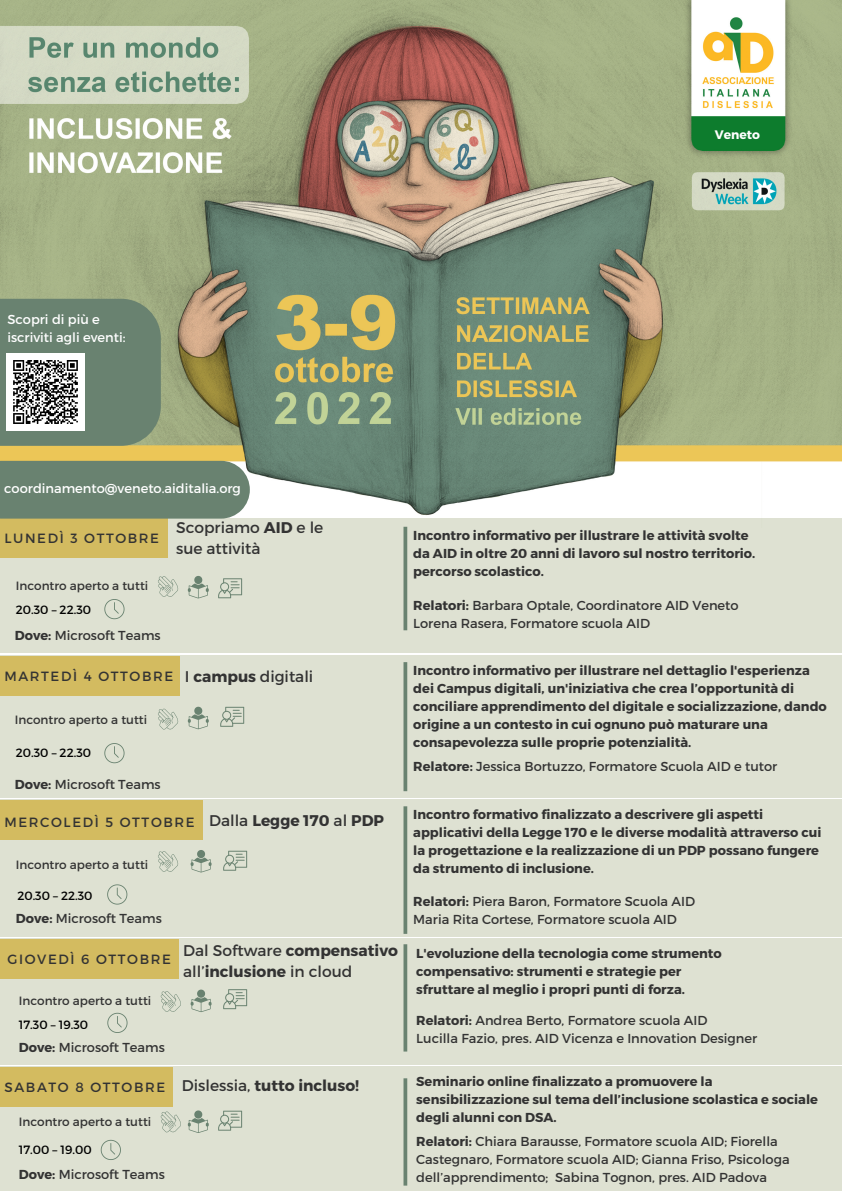
<style>
.page{position:relative;width:842px;height:1191px;background:#fff}
.page>*{position:absolute;margin:0;border:0;box-sizing:border-box;transform-origin:0 0}
.t1{font:15.5px/21px "Montserrat";color:#333}
.t2{font:700 15.5px "Montserrat";color:#333}
.t3{font:13.4px "Montserrat";letter-spacing:.12em;color:#333}
.t4{font:700 13px/18px "Montserrat";color:#333}
.t5{font:13px/18px "Montserrat";color:#333}
.t6{font:13px/18px "Montserrat";color:#fff}
.t7{font:700 12.3px "Montserrat";color:#fff}
.t8{font:12px "Montserrat";color:#333}
.t9{font:12px "Montserrat";color:#000}
.s1{font-weight:700}
.s2{font-weight:400}
</style>
<div class="page">
<img style="left:0;top:0;width:842px;height:516px">
<div style="left:0;top:518px;width:842px;height:134px;background:#dee1d2"></div>
<div style="left:0;top:518px;width:168px;height:40px;background:#d3bb60"></div>
<svg style="left:403px;top:526px;width:4px;height:104px"></svg>
<svg style="left:158px;top:576px;width:21px;height:21px"></svg>
<svg style="left:104px;top:599px;width:21px;height:20px"></svg>
<div style="left:0;top:655px;width:842px;height:142px;background:#dee1d2"></div>
<div style="left:0;top:656px;width:179px;height:39px;background:#d3bb60"></div>
<svg style="left:403px;top:662px;width:4px;height:129px"></svg>
<svg style="left:104px;top:743px;width:21px;height:20px"></svg>
<div style="left:0;top:799px;width:842px;height:137px;background:#dee1d2"></div>
<div style="left:0;top:800px;width:203px;height:40px;background:#d3bb60"></div>
<svg style="left:403px;top:806px;width:4px;height:127px"></svg>
<svg style="left:107px;top:884px;width:20px;height:20px"></svg>
<div style="left:0;top:938px;width:842px;height:126px;background:#dee1d2"></div>
<div style="left:0;top:938px;width:179px;height:40px;background:#d3bb60"></div>
<svg style="left:403px;top:944px;width:4px;height:107px"></svg>
<svg style="left:107px;top:1012px;width:21px;height:20px"></svg>
<svg style="left:223px;top:989px;width:24px;height:20px"></svg>
<div style="left:0;top:1065px;width:842px;height:125px;background:#dee1d2"></div>
<div style="left:0;top:1066px;width:173px;height:40px;background:#d3bb60"></div>
<svg style="left:403px;top:1078px;width:4px;height:107px"></svg>
<svg style="left:101px;top:1139px;width:20px;height:20px"></svg>
<div style="left:0;top:461px;width:250px;height:57px;background:#698270"></div>
<svg style="left:188px;top:576px;width:21px;height:22px"></svg>
<svg style="left:218px;top:578px;width:24px;height:20px"></svg>
<svg style="left:158px;top:708px;width:21px;height:21px"></svg>
<svg style="left:188px;top:706px;width:21px;height:23px"></svg>
<svg style="left:220px;top:706px;width:24px;height:20px"></svg>
<svg style="left:158px;top:851px;width:21px;height:20px"></svg>
<svg style="left:191px;top:989px;width:21px;height:22px"></svg>
<svg style="left:191px;top:850px;width:21px;height:22px"></svg>
<svg style="left:223px;top:850px;width:24px;height:20px"></svg>
<svg style="left:161px;top:991px;width:20px;height:20px"></svg>
<svg style="left:161px;top:1111px;width:20px;height:21px"></svg>
<svg style="left:188px;top:1110px;width:21px;height:22px"></svg>
<svg style="left:218px;top:1110px;width:24px;height:20px"></svg>
<div style="left:0;top:299px;width:161px;height:147px;background:#698270"></div>
<img style="left:7px;top:353px;width:77px;height:78px">
<p class="t6" style="left:8px;top:310px;width:120px">Scopri di più e iscriviti agli eventi:</p>
<p class="t6" style="left:4px;top:479px;width:238px">coordinamento@veneto.aiditalia.org</p>
<p class="t3" style="left:5px;top:530px;width:156px">LUNEDÌ 3 OTTOBRE</p>
<p class="t8" style="left:16px;top:578px;width:134px">Incontro aperto a tutti</p>
<p class="t9" style="left:16px;top:601px;width:77px">20.30 – 22.30</p>
<p class="t5" style="left:15px;top:625px;width:147px"><span class="s1">Dove:</span> Microsoft Teams</p>
<p class="t1" style="left:176px;top:516px;width:149px">Scopriamo <span class="s1">AID</span> e le sue attività</p>
<p class="t7" style="left:715px;top:126px;width:47px">Veneto</p>
<p class="t4" style="left:413px;top:525px;width:344px">Incontro informativo per illustrare le attività svolte da AID in oltre 20 anni di lavoro sul nostro territorio. percorso scolastico.</p>
<p class="t5" style="left:413px;top:595px;width:327px"><span class="s1">Relatori:</span> Barbara Optale, Coordinatore AID Veneto<br>Lorena Rasera, Formatore scuola AID</p>
<p class="t3" style="left:5px;top:667px;width:170px">MARTEDÌ 4 OTTOBRE</p>
<p class="t4" style="left:413px;top:660px;width:415px">Incontro informativo per illustrare nel dettaglio l'esperienza dei Campus digitali, un'iniziativa che crea l’opportunità di conciliare apprendimento del digitale e socializzazione, dando origine a un contesto in cui ognuno può maturare una consapevolezza sulle proprie potenzialità.</p>
<p class="t5" style="left:413px;top:757px;width:366px"><span class="s1">Relatore:</span> Jessica Bortuzzo, Formatore Scuola AID e tutor</p>
<p class="t1" style="left:185px;top:665px;width:130px">I <span class="s1">campus</span> digitali</p>
<p class="t8" style="left:15px;top:711px;width:134px">Incontro aperto a tutti</p>
<p class="t9" style="left:16px;top:745px;width:77px">20.30 – 22.30</p>
<p class="t5" style="left:15px;top:774px;width:147px"><span class="s1">Dove:</span> Microsoft Teams</p>
<p class="t3" style="left:5px;top:813px;width:192px">MERCOLEDÌ 5 OTTOBRE</p>
<p class="t8" style="left:16px;top:856px;width:134px">Incontro aperto a tutti</p>
<p class="t9" style="left:17px;top:887px;width:77px">20.30 – 22.30</p>
<p class="t5" style="left:16px;top:908px;width:147px"><span class="s1">Dove:</span> Microsoft Teams</p>
<p class="t2" style="left:209px;top:810px;width:177px"><span class="s2">Dalla</span> Legge 170 <span class="s2">al</span> PDP</p>
<p class="t4" style="left:413px;top:805px;width:410px">Incontro formativo finalizzato a descrivere gli aspetti applicativi della Legge 170 e le diverse modalità attraverso cui la progettazione e la realizzazione di un PDP possano fungere da strumento di inclusione.</p>
<p class="t5" style="left:413px;top:891px;width:283px"><span class="s1">Relatori:</span> Piera Baron, Formatore Scuola AID<br>Maria Rita Cortese, Formatore scuola AID</p>
<p class="t1" style="left:183px;top:939px;width:216px">Dal Software <span class="s1">compensativo </span>all’<span class="s1">inclusione</span> in cloud</p>
<p class="t3" style="left:8px;top:950px;width:165px">GIOVEDÌ 6 OTTOBRE</p>
<p class="t4" style="left:416px;top:943px;width:307px">L'evoluzione della tecnologia come strumento compensativo: strumenti e strategie per sfruttare al meglio i propri punti di forza.</p>
<p class="t5" style="left:416px;top:1010px;width:343px"><span class="s1">Relatori:</span> Andrea Berto, Formatore scuola AID<br>Lucilla Fazio, pres. AID Vicenza e Innovation Designer</p>
<p class="t8" style="left:19px;top:992px;width:134px">Incontro aperto a tutti</p>
<p class="t9" style="left:19px;top:1016px;width:71px">17.30 – 19.30</p>
<p class="t5" style="left:19px;top:1037px;width:147px"><span class="s1">Dove:</span> Microsoft Teams</p>
<p class="t3" style="left:5px;top:1077px;width:162px">SABATO 8 OTTOBRE</p>
<p class="t4" style="left:416px;top:1071px;width:403px">Seminario online finalizzato a promuovere la sensibilizzazione sul tema dell’inclusione scolastica e sociale degli alunni con DSA.</p>
<p class="t5" style="left:416px;top:1131px;width:375px"><span class="s1">Relatori:</span> Chiara Barausse, Formatore scuola AID; Fiorella<br>Castegnaro, Formatore scuola AID; Gianna Friso, Psicologa dell’apprendimento; Sabina Tognon, pres. AID Padova</p>
<p class="t2" style="left:182px;top:1075px;width:179px"><span class="s2">Dislessia,</span> tutto incluso!</p>
<p class="t8" style="left:19px;top:1113px;width:134px">Incontro aperto a tutti</p>
<p class="t9" style="left:19px;top:1141px;width:74px">17.00 – 19.00</p>
<p class="t5" style="left:19px;top:1164px;width:147px"><span class="s1">Dove:</span> Microsoft Teams</p>
</div>
